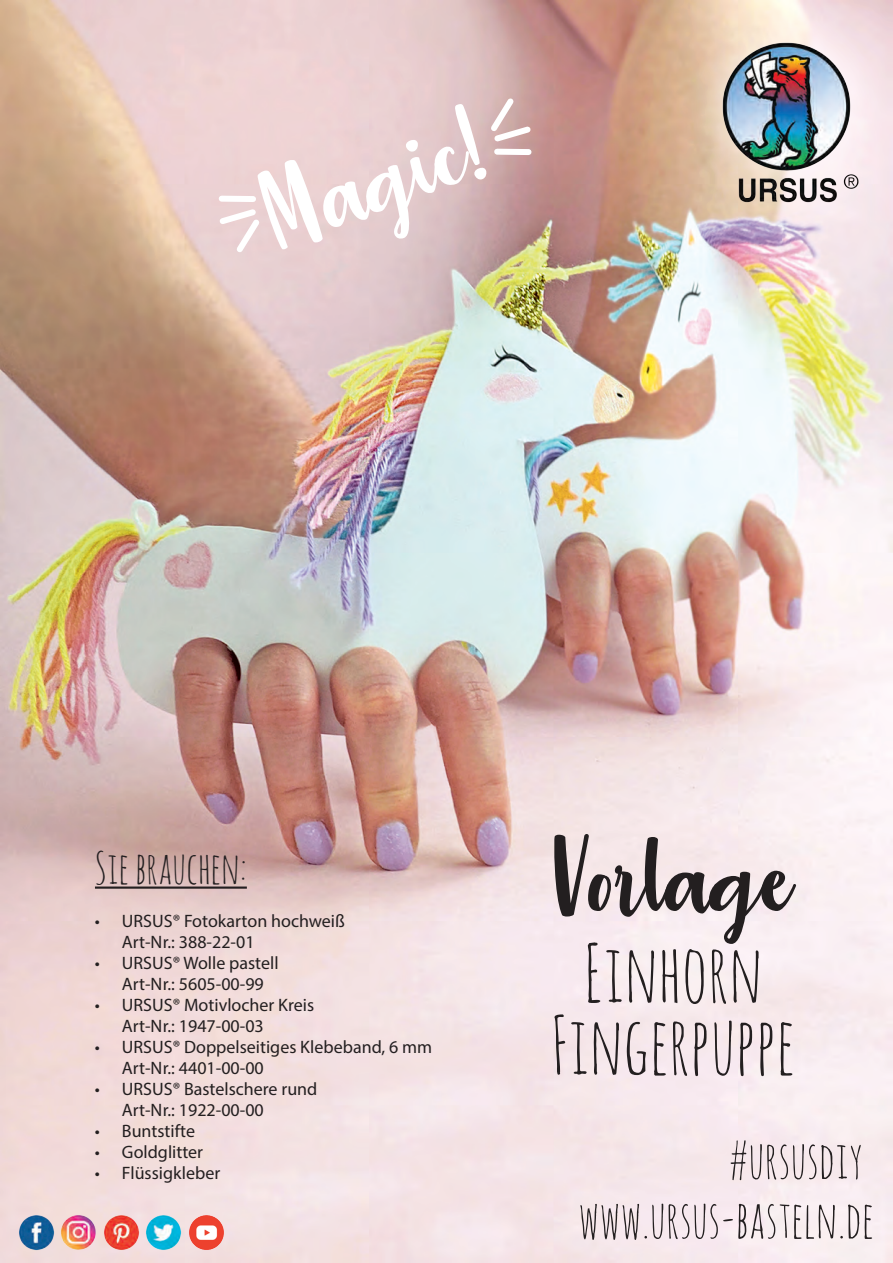
<style>
.page{position:relative;width:893px;height:1263px;background:#fff}
.page>*{position:absolute;margin:0;border:0;box-sizing:border-box;transform-origin:0 0}
.t1{font:131.7px "Strawberry Blossom";color:#231f20}
.t2{font:131.7px "Strawberry Blossom";color:#fff}
.t3{font:79.5px/72px "Amatic SC";color:#231f20;text-align:center}
.t4{font:51px "Amatic SC";color:#231f20}
.t5{font:43.5px "Amatic SC";color:#231f20}
.t6{font:18px/21px "Myriad Pro";color:#231f20}
</style>
<div class="page">
<img style="left:0;top:0;width:893px;height:1263px">
<div style="left:685px;top:4px;width:208px;height:236px;background:#fff;opacity:.75"></div>
<img style="left:681px;top:0;width:212px;height:223px">
<hr style="left:95px;top:886px;width:152px;height:3px;background:#231f20">
<img style="left:18px;top:1214px;width:36px;height:36px">
<img style="left:61px;top:1214px;width:36px;height:36px">
<img style="left:146px;top:1214px;width:36px;height:36px">
<img style="left:103px;top:1214px;width:36px;height:36px">
<img style="left:189px;top:1214px;width:35px;height:36px">
<div style="left:222px;top:196px;width:31px;height:6px;background:#fff"></div>
<svg style="left:215px;top:205px;width:49px;height:52px"></svg>
<div style="left:497px;top:149px;width:31px;height:6px;background:#fff"></div>
<svg style="left:486px;top:93px;width:49px;height:53px"></svg>
<h1 class="t2" style="left:247px;top:155px;width:223px;rotate:-20deg">Magic!</h1>
<h3 class="t5" style="left:95px;top:840px;width:154px">Sie brauchen:</h3>
<p class="t6" style="left:122px;top:910px;width:225px;text-indent:-27px">• URSUS® Fotokarton hochweiß<br>Art-Nr.: 388-22-01</p>
<p class="t6" style="left:122px;top:952px;width:158px;text-indent:-27px">• URSUS® Wolle pastell<br>Art-Nr.: 5605-00-99</p>
<p class="t6" style="left:122px;top:994px;width:194px;text-indent:-27px">• URSUS® Motivlocher Kreis<br>Art-Nr.: 1947-00-03</p>
<p class="t6" style="left:122px;top:1036px;width:312px;text-indent:-27px">• URSUS® Doppelseitiges Klebeband, 6 mm<br>Art-Nr.: 4401-00-00</p>
<p class="t6" style="left:122px;top:1078px;width:197px;text-indent:-27px">• URSUS® Bastelschere rund<br>Art-Nr.: 1922-00-00</p>
<p class="t6" style="left:95px;top:1120px;width:102px">• Buntstifte</p>
<p class="t6" style="left:95px;top:1141px;width:110px">• Goldglitter</p>
<p class="t6" style="left:95px;top:1162px;width:127px">• Flüssigkleber</p>
<h1 class="t1" style="left:554px;top:812px;width:241px">Vorlage</h1>
<h2 class="t3" style="left:551px;top:936px;width:246px">Einhorn<br>Fingerpuppe</h2>
<h3 class="t4" style="left:729px;top:1127px;width:136px">#ursusdiy</h3>
<h3 class="t4" style="left:578px;top:1186px;width:297px">www.ursus-basteln.de</h3>
</div>
